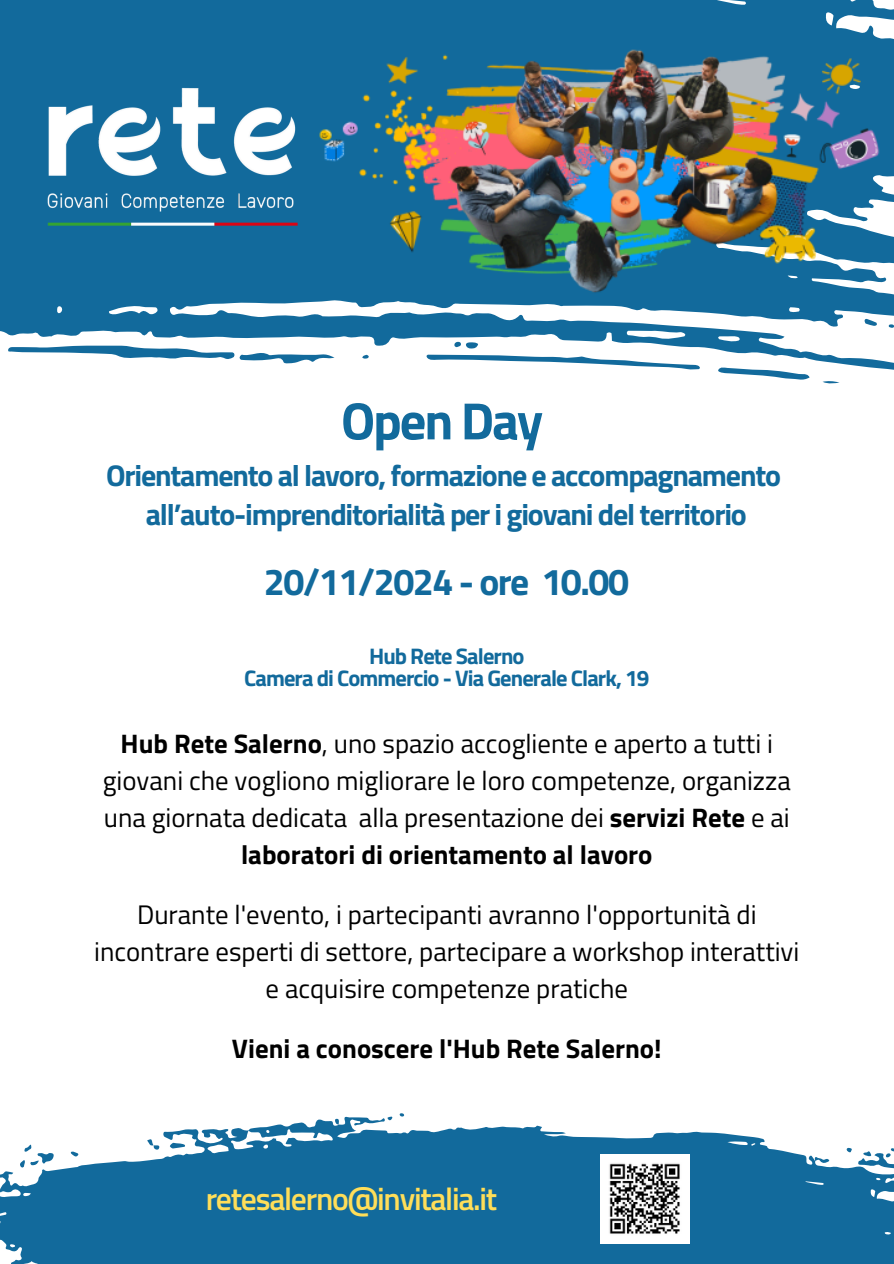
<style>
.page{position:relative;width:894px;height:1264px;background:#fff}
.page>*{position:absolute;margin:0;border:0;box-sizing:border-box;transform-origin:0 0}
.t1{font:700 52.5px "Titillium Web";letter-spacing:-.04em;color:#126a9c}
.t2{font:700 37.5px "Titillium Web";letter-spacing:-.04em;color:#126a9c}
.t3{font:600 31.65px "Titillium Web";letter-spacing:-.04em;color:#ffde59}
.t4{font:700 30px/39.3px "Titillium Web";letter-spacing:-.04em;color:#126a9c;text-align:center}
.t5{font:26.85px/37.2px "Titillium Web";color:#000;text-align:center}
.t6{font:700 26.85px "Titillium Web";color:#000}
.t7{font:700 22.5px "Titillium Web";letter-spacing:-.04em;color:#126a9c}
.s1{font-weight:700}
</style>
<div class="page">
<div style="left:0;top:0;width:190px;height:338px;background:#126a9c"></div>
<svg style="left:8px;top:345px;width:182px;height:14px"></svg>
<img style="left:21px;top:68px;width:169px;height:186px">
<svg style="left:0;top:1116px;width:893px;height:147px;fill:#126a9c"></svg>
<svg style="left:170px;top:1142px;width:15px;height:6px"></svg>
<svg style="left:814px;top:1156px;width:15px;height:7px"></svg>
<svg style="left:71px;top:1151px;width:7px;height:5px"></svg>
<svg style="left:20px;top:1144px;width:34px;height:23px"></svg>
<svg style="left:147px;top:1138px;width:12px;height:11px"></svg>
<svg style="left:335px;top:1118px;width:4px;height:7px"></svg>
<svg style="left:846px;top:1147px;width:5px;height:5px"></svg>
<svg style="left:387px;top:1116px;width:5px;height:4px"></svg>
<svg style="left:857px;top:1148px;width:36px;height:20px"></svg>
<svg style="left:399px;top:1113px;width:5px;height:3px"></svg>
<img style="left:600px;top:1154px;width:88px;height:88px">
<img style="left:190px;top:0;width:703px;height:384px">
<h3 class="t1" style="left:341px;top:380px;width:203px">Open Day</h3>
<h3 class="t4" style="left:106px;top:454px;width:676px">Orientamento al lavoro, formazione e accompagnamento all’auto-imprenditorialità per i giovani del territorio</h3>
<p class="t2" style="left:264px;top:552px;width:366px">20/11/2024 - ore 10.00</p>
<h4 class="t7" style="left:369px;top:638px;width:157px">Hub Rete Salerno</h4>
<h4 class="t7" style="left:244px;top:660px;width:407px">Camera di Commercio - Via Generale Clark, 19</h4>
<h2 class="t5" style="left:103px;top:724px;width:689px"><span class="s1">Hub Rete Salerno</span>, uno spazio accogliente e aperto a tutti i giovani che vogliono migliorare le loro competenze, organizza una giornata dedicata alla presentazione dei <span class="s1">servizi Rete</span> e ai <span class="s1">laboratori di orientamento al lavoro</span></h2>
<h1 class="t5" style="left:94px;top:895px;width:706px">Durante l'evento, i partecipanti avranno l'opportunità di incontrare esperti di settore, partecipare a workshop interattivi e acquisire competenze pratiche</h1>
<p class="t6" style="left:232px;top:1027px;width:431px">Vieni a conoscere l'Hub Rete Salerno!</p>
<p class="t3" style="left:206px;top:1174px;width:293px">retesalerno@invitalia.it</p>
</div>
